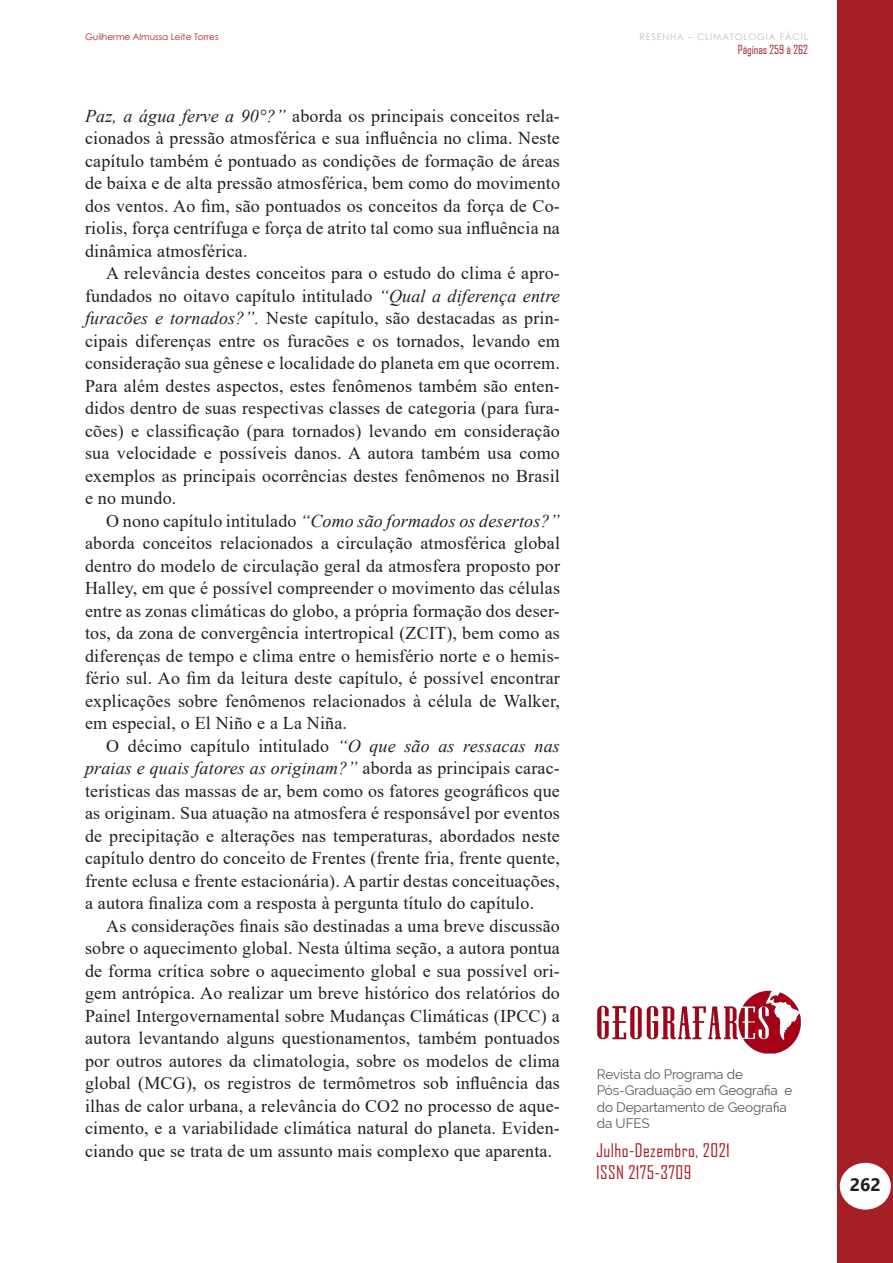
<style>
.page{position:relative;width:893px;height:1263px;background:#fff}
.page>*{position:absolute;margin:0;border:0;box-sizing:border-box;transform-origin:0 0}
.Corpo_do_Texto_Ofici{font:18px/22.5px "Times New Roman";letter-spacing:.01em;color:#231f20;text-align:justify}
.t1{font:18px/21.6px "Agency FB";letter-spacing:.025em;color:#a52025}
.t2{font:700 18px "Segoe UI";color:#231f20}
.t3{font:13.5px/16.2px "Raleway";letter-spacing:-.01em;color:#57585a}
.t4{font:12px "Agency FB";color:#a52025}
.t5{font:9px "Century Gothic";color:#a52025}
.t6{font:9px "Century Gothic";letter-spacing:.1em;color:#bcbdc0}
.s1{font-style:italic}
</style>
<div class="page">
<div style="left:838px;top:0;width:55px;height:1263px;background:#a52025"></div>
<div style="left:841px;top:1163px;width:49px;height:46px;background:#fff;border-radius:50%"></div>
<div style="left:840px;top:1163px;width:51px;height:46px;border:2px solid #fff;border-radius:50%"></div>
<img style="left:597px;top:990px;width:204px;height:64px">
<p class="t5" style="left:85px;top:30px;width:135px">Guilherme Almussa Leite Torres</p>
<p class="Corpo_do_Texto_Ofici" style="left:85px;top:104px;width:476px"><span class="s1">Paz, a água ferve a 90°?”</span> aborda os principais conceitos rela&shy;cionados à pressão atmosférica e sua influência no clima. Neste capítulo também é pontuado as condições de formação de áreas de baixa e de alta pressão atmosférica, bem como do movimento dos ventos. Ao fim, são pontuados os conceitos da força de Co&shy;riolis, força centrífuga e força de atrito tal como sua influência na dinâmica atmosférica.</p>
<p class="Corpo_do_Texto_Ofici" style="left:85px;top:261px;width:476px;text-indent:21px">A relevância destes conceitos para o estudo do clima é apro&shy;fundados no oitavo capítulo intitulado <span class="s1">“Qual a diferença entre furacões e tornados?”.</span> Neste capítulo, são destacadas as prin&shy;cipais diferenças entre os furacões e os tornados, levando em consideração sua gênese e localidade do planeta em que ocorrem.<br>Para além destes aspectos, estes fenômenos também são enten&shy;didos dentro de suas respectivas classes de categoria (para fura&shy;cões) e classificação (para tornados) levando em consideração sua velocidade e possíveis danos. A autora também usa como exemplos as principais ocorrências destes fenômenos no Brasil e no mundo.</p>
<p class="Corpo_do_Texto_Ofici" style="left:85px;top:509px;width:476px;text-indent:21px">O nono capítulo intitulado <span class="s1">“Como são formados os desertos?” </span>aborda conceitos relacionados a circulação atmosférica global dentro do modelo de circulação geral da atmosfera proposto por Halley, em que é possível compreender o movimento das células entre as zonas climáticas do globo, a própria formação dos deser&shy;tos, da zona de convergência intertropical (ZCIT), bem como as diferenças de tempo e clima entre o hemisfério norte e o hemis&shy;fério sul. Ao fim da leitura deste capítulo, é possível encontrar explicações sobre fenômenos relacionados à célula de Walker, em especial, o El Niño e a La Niña.</p>
<p class="Corpo_do_Texto_Ofici" style="left:85px;top:734px;width:476px;text-indent:21px">O décimo capítulo intitulado <span class="s1">“O que são as ressacas nas praias e quais fatores as originam?”</span> aborda as principais carac&shy;terísticas das massas de ar, bem como os fatores geográficos que as originam. Sua atuação na atmosfera é responsável por eventos de precipitação e alterações nas temperaturas, abordados neste capítulo dentro do conceito de Frentes (frente fria, frente quente, frente eclusa e frente estacionária). A partir destas conceituações, a autora finaliza com a resposta à pergunta título do capítulo.</p>
<p class="Corpo_do_Texto_Ofici" style="left:85px;top:914px;width:476px;text-indent:21px">As considerações finais são destinadas a uma breve discussão sobre o aquecimento global. Nesta última seção, a autora pontua de forma crítica sobre o aquecimento global e sua possível ori&shy;gem antrópica. Ao realizar um breve histórico dos relatórios do Painel Intergovernamental sobre Mudanças Climáticas (IPCC) a autora levantando alguns questionamentos, também pontuados por outros autores da climatologia, sobre os modelos de clima global (MCG), os registros de termômetros sob influência das ilhas de calor urbana, a relevância do CO2 no processo de aque&shy;cimento, e a variabilidade climática natural do planeta. Eviden&shy;ciando que se trata de um assunto mais complexo que aparenta.</p>
<p class="t6" style="left:639px;top:30px;width:170px">RESENHA – CLIMATOLOGIA FÁCIL</p>
<p class="t4" style="left:738px;top:42px;width:72px">Páginas 259 à 262</p>
<p class="t3" style="left:597px;top:1066px;width:197px">Revista do Programa de<br>Pós-Graduação em Geografia e do Departamento de Geografia da UFES</p>
<p class="t1" style="left:596px;top:1139px;width:135px">Julho-Dezembro, 2021<br>ISSN 2175-3709</p>
<p class="t2" style="left:850px;top:1167px;width:33px">262</p>
</div>
